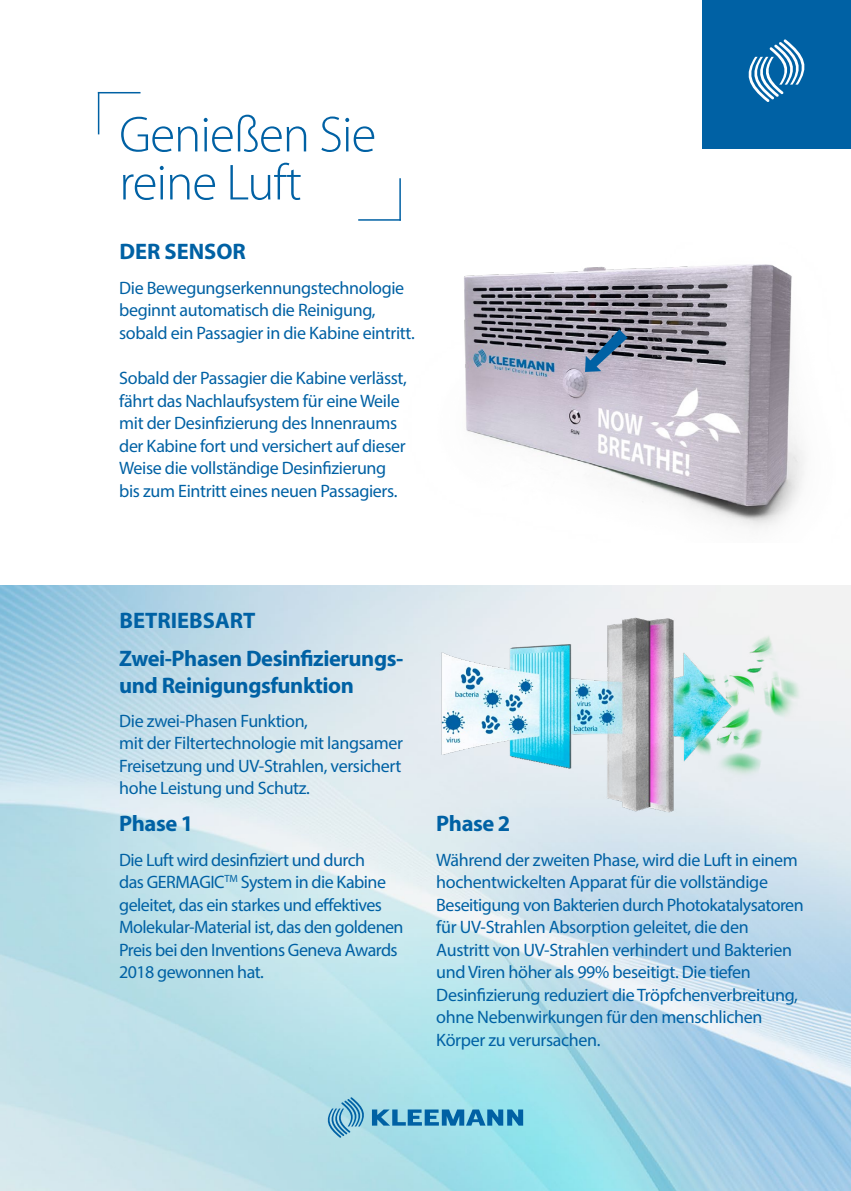
<style>
.page{position:relative;width:851px;height:1191px;background:#fff}
.page>*{position:absolute;margin:0;border:0;box-sizing:border-box;transform-origin:0 0}
.t1{font:300 51px/48px "Myriad Pro";letter-spacing:-.02em;color:#0061a4}
.t2{font:700 22.5px/27px "Myriad Pro";letter-spacing:-.02em;color:#0061a4}
.t3{font:700 22.5px "Myriad Pro";color:#0061a4}
.t4{font:18px/22.5px "Myriad Pro";letter-spacing:-.02em;color:#0061a4}
</style>
<div class="page">
<img style="left:0;top:585px;width:850px;height:606px">
<img style="left:436px;top:589px;width:387px;height:251px">
<img style="left:464px;top:264px;width:340px;height:264px">
<svg style="left:585px;top:329px;width:42px;height:43px;background:#637d9b"></svg>
<svg style="left:324px;top:1097px;width:199px;height:40px;background:#7bc1d8"></svg>
<div style="left:702px;top:0;width:148px;height:149px;background:#0061a4"></div>
<svg style="left:748px;top:39px;width:57px;height:63px"></svg>
<hr style="left:98px;top:92px;width:1px;height:42px;background:#0061a4">
<hr style="left:98px;top:92px;width:42px;height:1px;background:#0061a4">
<hr style="left:399px;top:178px;width:2px;height:43px;background:#0061a4">
<hr style="left:358px;top:219px;width:43px;height:2px;background:#0061a4">
<h1 class="t1" style="left:119px;top:110px;width:258px">Genießen Sie reine Luft</h1>
<p class="t3" style="left:119px;top:237px;width:128px">DER SENSOR</p>
<p class="t4" style="left:119px;top:276px;width:297px">Die Bewegungserkennungstechnologie beginnt automatisch die Reinigung, sobald ein Passagier in die Kabine eintritt.</p>
<p class="t4" style="left:119px;top:366px;width:289px">Sobald der Passagier die Kabine verlässt, fährt das Nachlaufsystem für eine Weile mit der Desinfizierung des Innenraums der Kabine fort und versichert auf dieser Weise die vollständige Desinfizierung bis zum Eintritt eines neuen Passagiers.</p>
<p class="t3" style="left:119px;top:605px;width:137px">BETRIEBSART</p>
<p class="t2" style="left:119px;top:643px;width:285px">Zwei-Phasen Desinfizierungs&shy;und Reinigungsfunktion</p>
<p class="t4" style="left:119px;top:709px;width:285px">Die zwei-Phasen Funktion,<br>mit der Filtertechnologie mit langsamer Freisetzung und UV-Strahlen, versichert hohe Leistung und Schutz.</p>
<p class="t2" style="left:119px;top:809px;width:76px">Phase 1</p>
<p class="t2" style="left:436px;top:809px;width:76px">Phase 2</p>
<p class="t4" style="left:119px;top:848px;width:286px">Die Luft wird desinfiziert und durch<br>das GERMAGIC<sup>TM</sup> System in die Kabine geleitet, das ein starkes und effektives Molekular-Material ist, das den goldenen Preis bei den Inventions Geneva Awards 2018 gewonnen hat.</p>
<p class="t4" style="left:436px;top:848px;width:369px">Während der zweiten Phase, wird die Luft in einem hochentwickelten Apparat für die vollständige Beseitigung von Bakterien durch Photokatalysatoren für UV-Strahlen Absorption geleitet, die den Austritt von UV-Strahlen verhindert und Bakterien und Viren höher als 99% beseitigt. Die tiefen Desinfizierung reduziert die Tröpfchenverbreitung, ohne Nebenwirkungen für den menschlichen Körper zu verursachen.</p>
</div>
